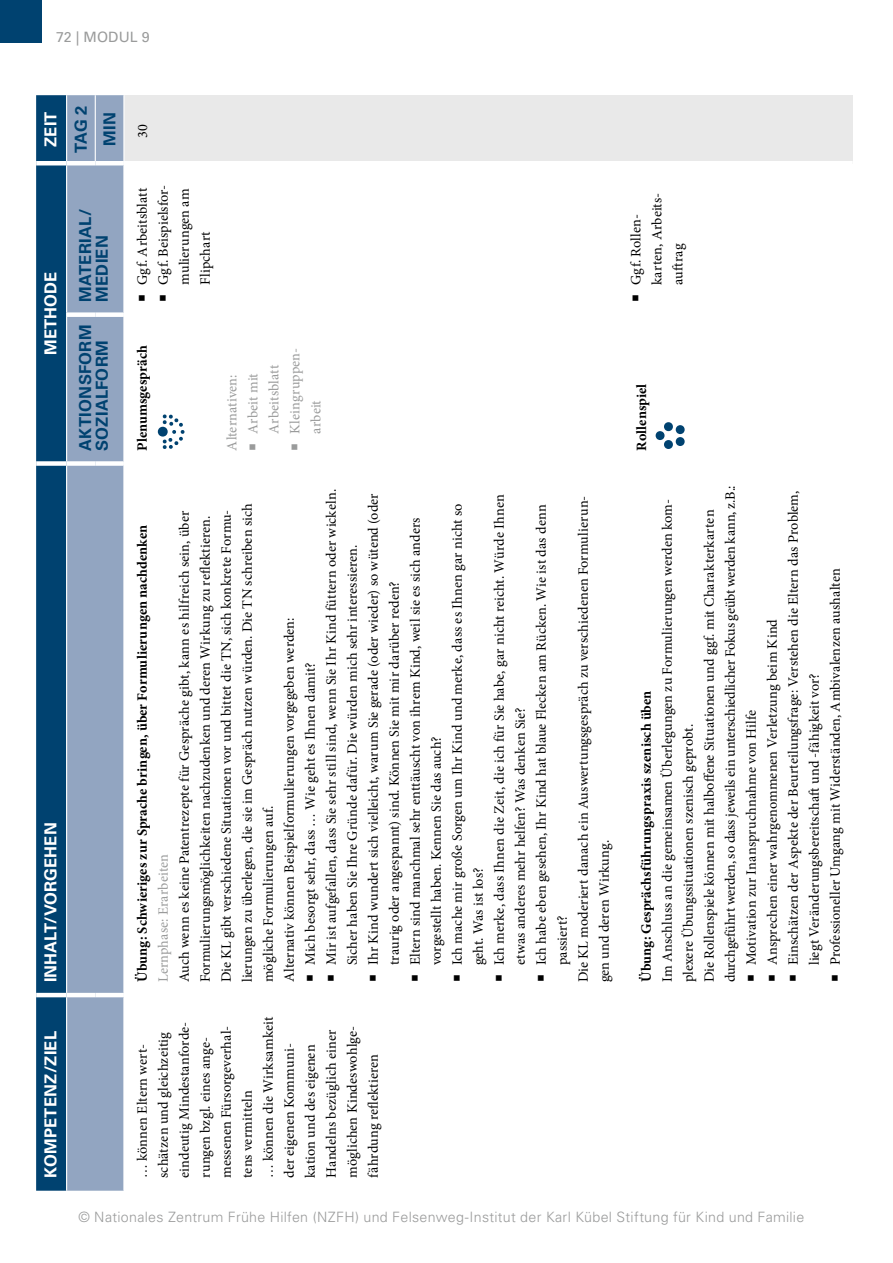
<style>
.page{position:relative;width:893px;height:1263px;background:#fff}
.page>*{position:absolute;margin:0;border:0;box-sizing:border-box;transform-origin:0 0}
.t1{font:700 16.5px/16.5px "Univers LT Std";letter-spacing:.02em;color:#004270}
.t2{font:700 16.5px "Univers LT Std";letter-spacing:.01em;color:#fff}
.t3{font:14.25px/21px "Minion Pro";letter-spacing:.005em;color:#000}
.t4{font:700 14.25px "Minion Pro";letter-spacing:.005em;color:#000}
.t5{font:300 14.25px "Univers LT Std";letter-spacing:.02em;color:#9a9b9b}
.t6{font:14.25px/21px "Minion Pro";letter-spacing:.005em;color:#9a9b9b}
.t7{font:14.25px "Univers LT Std";letter-spacing:.005em;color:#9a9b9b}
.s1{font-size:19.5px}
</style>
<div class="page">
<div style="left:0;top:0;width:41px;height:43px;background:#004270"></div>
<svg style="left:36px;top:95px;width:30px;height:1096px;background:#024371"></svg>
<div style="left:67px;top:95px;width:56px;height:1096px;background:#92a5c1"></div>
<div style="left:124px;top:95px;width:729px;height:68px;background:#e9e9e9"></div>
<hr style="left:124px;top:161px;width:729px;height:4px;background:#fff">
<hr style="left:36px;top:993px;width:31px;height:4px;background:#fff">
<div style="left:36px;top:461px;width:31px;height:5px;background:#fff"></div>
<hr style="left:67px;top:993px;width:28px;height:4px;background:#fff">
<hr style="left:95px;top:993px;width:29px;height:4px;background:#fff">
<div style="left:67px;top:461px;width:28px;height:5px;background:#fff"></div>
<div style="left:95px;top:461px;width:29px;height:5px;background:#fff"></div>
<hr style="left:95px;top:95px;width:1px;height:66px;background:#fff">
<hr style="left:123px;top:95px;width:2px;height:66px;background:#fff">
<div style="left:66px;top:312px;width:29px;height:5px;background:#fff"></div>
<div style="left:95px;top:312px;width:29px;height:5px;background:#fff"></div>
<hr style="left:36px;top:161px;width:31px;height:4px;background:#fff">
<hr style="left:67px;top:161px;width:28px;height:4px;background:#fff">
<hr style="left:95px;top:161px;width:29px;height:4px;background:#fff">
<p class="t7" style="left:56px;top:29px;width:95px">72 | MODUL 9</p>
<p class="t2" style="left:41px;top:147px;width:37px;rotate:-90deg">ZEIT</p>
<p class="t2" style="left:41px;top:355px;width:85px;rotate:-90deg">METHODE</p>
<p class="t2" style="left:41px;top:982px;width:161px;rotate:-90deg">INHALT/VORGEHEN</p>
<p class="t2" style="left:41px;top:1178px;width:148px;rotate:-90deg">KOMPETENZ/ZIEL</p>
<p class="t1" style="left:67px;top:153px;width:49px;line-height:28.7px;text-align:center;rotate:-90deg">TAG 2<br>MIN</p>
<p class="t1" style="left:77px;top:302px;width:94px;rotate:-90deg">MATERIAL/<br>MEDIEN</p>
<p class="t1" style="left:77px;top:451px;width:128px;rotate:-90deg">AKTIONSFORM<br>SOZIALFORM</p>
<p class="t3" style="left:132px;top:138px;width:15px;rotate:-90deg">30</p>
<p class="t3" style="left:132px;top:302px;width:116px;rotate:-90deg"><span class="s1">■</span> Ggf. Arbeitsblatt</p>
<p class="t3" style="left:153px;top:285px;width:102px;text-indent:-17px;rotate:-90deg"><span class="s1">■</span> Ggf. Beispielsfor&shy;mulierungen am<br>Flipchart</p>
<p class="t3" style="left:625px;top:285px;width:94px;text-indent:-17px;rotate:-90deg"><span class="s1">■</span> Ggf. Rollen&shy;karten, Arbeits&shy;auftrag</p>
<p class="t4" style="left:132px;top:451px;width:107px;rotate:-90deg">Plenumsgespräch</p>
<p class="t6" style="left:221px;top:451px;width:78px;rotate:-90deg">Alternativen:</p>
<p class="t6" style="left:242px;top:434px;width:70px;text-indent:-17px;rotate:-90deg"><span class="s1">■</span> Arbeit mit<br>Arbeitsblatt</p>
<p class="t6" style="left:284px;top:434px;width:87px;text-indent:-17px;rotate:-90deg"><span class="s1">■</span> Kleingruppen&shy;arbeit</p>
<p class="t3" style="left:321px;top:965px;width:478px;text-indent:-17px;rotate:-90deg"><span class="s1">■</span> Mir ist aufgefallen, dass Sie sehr still sind, wenn Sie Ihr Kind füttern oder wickeln.<br>Sicher haben Sie Ihre Gründe dafür. Die würden mich sehr interessieren.</p>
<p class="t3" style="left:363px;top:965px;width:473px;text-indent:-17px;rotate:-90deg"><span class="s1">■</span> Ihr Kind wundert sich vielleicht, warum Sie gerade (oder wieder) so wütend (oder traurig oder angespannt) sind. Können Sie mit mir darüber reden?</p>
<p class="t3" style="left:447px;top:965px;width:463px;text-indent:-17px;rotate:-90deg"><span class="s1">■</span> Ich mache mir große Sorgen um Ihr Kind und merke, dass es Ihnen gar nicht so geht. Was ist los?</p>
<p class="t3" style="left:489px;top:965px;width:472px;text-indent:-17px;rotate:-90deg"><span class="s1">■</span> Ich merke, dass Ihnen die Zeit, die ich für Sie habe, gar nicht reicht. Würde Ihnen etwas anderes mehr helfen? Was denken Sie?</p>
<p class="t3" style="left:531px;top:982px;width:479px;rotate:-90deg"><span class="s1">■</span> Ich habe eben gesehen, Ihr Kind hat blaue Flecken am Rücken. Wie ist das denn</p>
<p class="t3" style="left:573px;top:982px;width:488px;rotate:-90deg">Die KL moderiert danach ein Auswertungsgespräch zu verschiedenen Formulierun-</p>
<p class="t3" style="left:174px;top:982px;width:480px;rotate:-90deg">Auch wenn es keine Patentrezepte für Gespräche gibt, kann es hilfreich sein, über Formulierungsmöglichkeiten nachzudenken und deren Wirkung zu reflektieren.<br>Die KL gibt verschiedene Situationen vor und bittet die TN, sich konkrete Formu&shy;lierungen zu überlegen, die sie im Gespräch nutzen würden. Die TN schreiben sich mögliche Formulierungen auf.<br>Alternativ können Beispielformulierungen vorgegeben werden:</p>
<p class="t3" style="left:405px;top:965px;width:449px;text-indent:-17px;rotate:-90deg"><span class="s1">■</span> Eltern sind manchmal sehr enttäuscht von ihrem Kind, weil sie es sich anders vorgestellt haben. Kennen Sie das auch?</p>
<p class="t4" style="left:132px;top:982px;width:459px;rotate:-90deg">Übung: Schwieriges zur Sprache bringen, über Formulierungen nachdenken</p>
<p class="t3" style="left:300px;top:982px;width:321px;rotate:-90deg"><span class="s1">■</span> Mich besorgt sehr, dass … Wie geht es Ihnen damit?</p>
<p class="t3" style="left:594px;top:982px;width:144px;rotate:-90deg">gen und deren Wirkung.</p>
<p class="t6" style="left:153px;top:982px;width:130px;rotate:-90deg">Lernphase: Erarbeiten</p>
<p class="t3" style="left:552px;top:965px;width:51px;rotate:-90deg">passiert?</p>
<p class="t3" style="left:132px;top:1178px;width:163px;rotate:-90deg">… können Eltern wert&shy;schätzen und gleichzeitig eindeutig Mindestanforde&shy;rungen bzgl. eines ange&shy;messenen Fürsorgeverhal&shy;tens vermitteln<br>… können die Wirksamkeit der eigenen Kommuni&shy;kation und des eigenen<br>Handelns bezüglich einer möglichen Kindeswohlge&shy;fährdung reflektieren</p>
<p class="t4" style="left:631px;top:451px;width:69px;rotate:-90deg">Rollenspiel</p>
<p class="t3" style="left:657px;top:982px;width:498px;rotate:-90deg">Im Anschluss an die gemeinsamen Überlegungen zu Formulierungen werden kom&shy;plexere Übungssituationen szenisch geprobt.<br>Die Rollenspiele können mit halboffene Situationen und ggf. mit Charakterkarten durchgeführt werden, so dass jeweils ein unterschiedlicher Fokus geübt werden kann, z.B.:</p>
<p class="t3" style="left:783px;top:965px;width:476px;text-indent:-17px;rotate:-90deg"><span class="s1">■</span> Einschätzen der Aspekte der Beurteilungsfrage: Verstehen die Eltern das Problem, liegt Veränderungsbereitschaft und -fähigkeit vor?</p>
<p class="t3" style="left:825px;top:982px;width:415px;rotate:-90deg"><span class="s1">■</span> Professioneller Umgang mit Widerständen, Ambivalenzen aushalten</p>
<p class="t3" style="left:762px;top:982px;width:365px;rotate:-90deg"><span class="s1">■</span> Ansprechen einer wahrgenommenen Verletzung beim Kind</p>
<p class="t4" style="left:636px;top:982px;width:293px;rotate:-90deg">Übung: Gesprächsführungspraxis szenisch üben</p>
<p class="t3" style="left:741px;top:982px;width:274px;rotate:-90deg"><span class="s1">■</span> Motivation zur Inanspruchnahme von Hilfe</p>
<p class="t5" style="left:78px;top:1208px;width:727px">© Nationales Zentrum Frühe Hilfen (NZFH) und Felsenweg-Institut der Karl Kübel Stiftung für Kind und Familie</p>
</div>
